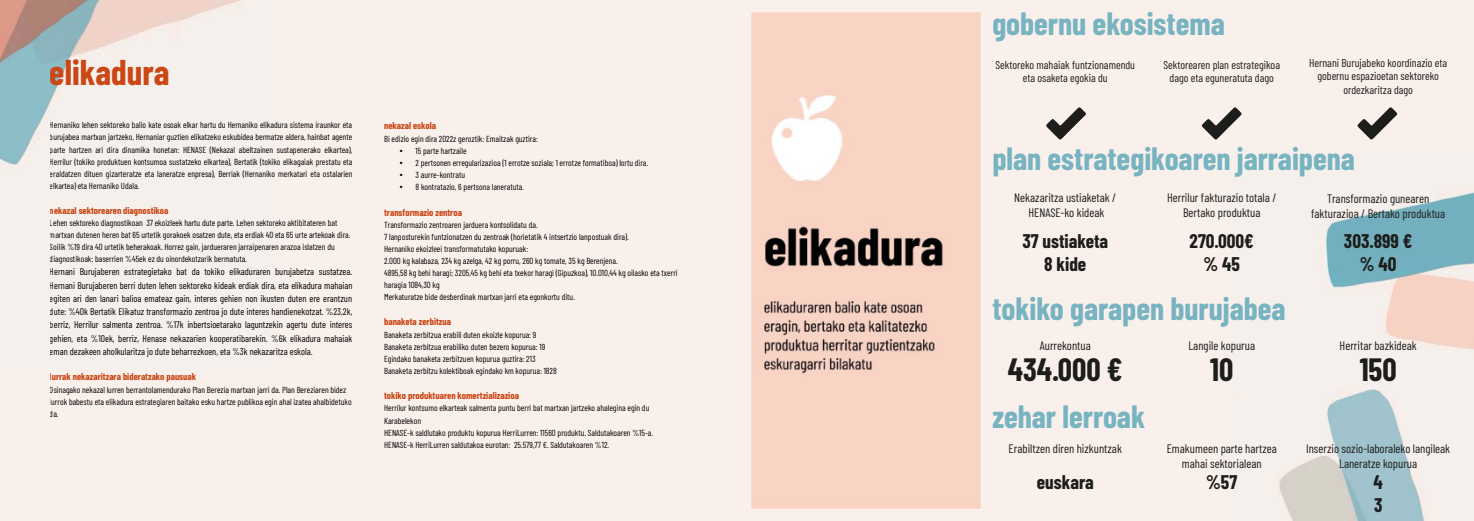
<style>
.page{position:relative;width:1474px;height:521px;background:#fff}
.page>*{position:absolute;margin:0;border:0;box-sizing:border-box;transform-origin:0 0}
.t1{font:700 35px "Barlow Condensed";color:#cb4716}
.t2{font:700 31.5px "Barlow Condensed";color:#77b3c1}
.t3{font:700 31.5px "Barlow Condensed";color:#1d1d1b}
.t4{font:700 19.25px/23.1px "Barlow Condensed";color:#1d1d1b;text-align:center}
.t5{font:12.25px/14.7px "Barlow Condensed";color:#1d1d1b;text-align:center}
.t6{font:11.38px/13.7px "Barlow Condensed";color:#1d1d1b;text-align:center}
.t7{font:9.62px/13.2px "Barlow Condensed";color:#000;text-align:justify}
.t8{font:700 9.62px "Barlow Condensed";color:#cb4716}
.t9{font:8.75px/12.1px "Barlow Condensed";color:#000}
</style>
<div class="page">
<div style="left:0;top:0;width:1473px;height:521px;background:#f9f0eb"></div>
<img style="left:0;top:1px;width:280px;height:371px">
<img style="left:1223px;top:149px;width:250px;height:372px">
<svg style="left:1045px;top:107px;width:41px;height:33px"></svg>
<svg style="left:1201px;top:107px;width:40px;height:33px"></svg>
<svg style="left:1357px;top:107px;width:40px;height:33px"></svg>
<img style="left:751px;top:12px;width:229px;height:497px">
<h1 class="t1" style="left:50px;top:47px;width:121px">elikadura</h1>
<p class="t9" style="left:50px;top:119px;width:304px;text-align:justify">Hernaniko lehen sektoreko balio kate osoak elkar hartu du Hernaniko elikadura sistema iraunkor eta burujabea martxan jartzeko, Hernaniar guztien elikatzeko eskubidea bermatze aldera, hainbat agente parte hartzen ari dira dinamika honetan: HENASE (Nekazal abeltzainen sustapenerako elkartea), Herrilur (tokiko produktuen kontsumoa sustatzeko elkartea), Bertatik (tokiko elikagaiak prestatu eta eraldatzen dituen gizarteratze eta laneratze enpresa), Berriak (Hernaniko merkatari eta ostalarien elkartea) eta Hernaniko Udala.</p>
<p class="t8" style="left:50px;top:203px;width:120px">nekazal sektorearen diagnostikoa</p>
<p class="t9" style="left:50px;top:217px;width:302px">Lehen sektoreko diagnostikoan 37 ekoizleek hartu dute parte. Lehen sektoreko aktibitateren bat martxan dutenen heren bat 65 urtetik gorakoek osatzen dute, eta erdiak 40 eta 65 urte artekoak dira.<br>Soilik %19 dira 40 urtetik beherakoak. Horrez gain, jardueraren jarraipenaren arazoa islatzen du diagnostikoak: baserrien %45ek ez du oinordekotzarik bermatuta.</p>
<p class="t7" style="left:50px;top:265px;width:304px">Hernani Burujaberen estrategietako bat da tokiko elikaduraren burujabetza sustatzea.<br>Hernani Burujaberen berri duten lehen sektoreko kideak erdiak dira, eta elikadura mahaian egiten ari den lanari balioa emateaz gain, interes gehien non ikusten duten ere erantzun dute: %40k Bertatik Elikatuz transformazio zentroa jo dute interes handienekotzat. %23,2k, berriz, Herrilur salmenta zentroa. %17k inbertsioetarako laguntzekin agertu dute interes gehien, eta %10ek, berriz, Henase nekazarien kooperatibarekin. %6k elikadura mahaiak eman dezakeen aholkularitza jo dute beharrezkoen, eta %3k nekazaritza eskola.</p>
<p class="t8" style="left:50px;top:370px;width:148px">lurrak nekazaritzara bideratzako pausuak</p>
<p class="t9" style="left:50px;top:383px;width:303px">Osinagako nekazal lurren berrantolamendurako Plan Berezia martxan jarri da. Plan Bereziaren bidez lurrok babestu eta elikadura estrategiaren baitako esku hartze publikoa egin ahal izatea ahalbidetuko da.</p>
<p class="t8" style="left:384px;top:119px;width:53px">nekazal eskola</p>
<p class="t9" style="left:384px;top:132px;width:155px">Bi edizio egin dira 2022z geroztik: Emaitzak guztira:</p>
<p class="t9" style="left:400px;top:144px;width:68px">• 15 parte hartzaile</p>
<p class="t9" style="left:400px;top:156px;width:250px">• 2 pertsonen erregularizazioa (1 errotze soziala; 1 errotze formatiboa) lortu dira.</p>
<p class="t9" style="left:400px;top:169px;width:67px">• 3 aurre-kontratu</p>
<p class="t9" style="left:400px;top:181px;width:126px">• 8 kontratazio, 6 pertsona laneratuta.</p>
<p class="t8" style="left:384px;top:205px;width:79px">transformazio zentroa</p>
<p class="t9" style="left:384px;top:218px;width:295px">Transformazio zentroaren jarduera kontsolidatu da.<br>7 lanposturekin funtzionatzen du zentroak (horietatik 4 intsertzio lanpostuak dira).<br>Hernaniko ekoizleei transformatutako kopuruak:<br>2.000 kg kalabaza, 234 kg azelga, 42 kg porru, 260 kg tomate, 35 kg Berenjena.<br>4895,58 kg behi haragi; 3205,45 kg behi eta txekor haragi (Gipuzkoa), 10.010,44 kg oilasko eta txerri haragia 1084,30 kg<br>Merkaturatze bide desberdinak martxan jarri eta egonkortu ditu.</p>
<p class="t8" style="left:384px;top:315px;width:68px">banaketa zerbitzua</p>
<p class="t9" style="left:384px;top:328px;width:174px">Banaketa zerbitzua erabili duten ekoizle kopurua: 9<br>Banaketa zerbitzua erabiliko duten bezero kopurua: 19<br>Egindako banaketa zerbitzuen kopurua guztira: 213<br>Banaketa zerbitzu kolektiboak egindako km kopurua: 1828</p>
<p class="t8" style="left:384px;top:389px;width:136px">tokiko produktuaren komertzializazioa</p>
<p class="t9" style="left:384px;top:402px;width:270px">Herrilur kontsumo elkarteak salmenta puntu berri bat martxan jartzeko ahalegina egin du Karabelekon<br>HENASE-k saldlutako produktu kopurua HerriLurren: 11560 produktu. Saldutakoaren %15-a.<br>HENASE-k HerriLurren saldutakoa eurotan: 25.579,77 €. Saldutakoaren %12.</p>
<h2 class="t2" style="left:992px;top:3px;width:234px">gobernu ekosistema</h2>
<h3 class="t6" style="left:995px;top:57px;width:141px">Sektoreko mahaiak funtzionamendu eta osaketa egokia du</h3>
<h3 class="t6" style="left:1163px;top:57px;width:118px">Sektorearen plan estrategikoa dago eta eguneratuta dago</h3>
<h3 class="t6" style="left:1309px;top:55px;width:139px">Hernani Burujabeko koordinazio eta gobernu espazioetan sektoreko ordezkaritza dago</h3>
<h2 class="t2" style="left:992px;top:138px;width:364px">plan estrategikoaren jarraipena</h2>
<h3 class="t5" style="left:1014px;top:190px;width:104px">Nekazaritza ustiaketak /<br>HENASE-ko kideak</h3>
<h3 class="t5" style="left:1167px;top:190px;width:111px">Herrilur fakturazio totala /<br>Bertako produktua</h3>
<h3 class="t5" style="left:1311px;top:191px;width:135px">Transformazio gunearen fakturazioa / Bertako produktua</h3>
<h3 class="t4" style="left:1022px;top:229px;width:87px">37 ustiaketa<br>8 kide</h3>
<h3 class="t4" style="left:1189px;top:229px;width:66px">270.000€ % 45</h3>
<h3 class="t4" style="left:1343px;top:229px;width:70px">303.899 € % 40</h3>
<h2 class="t2" style="left:992px;top:288px;width:294px">tokiko garapen burujabea</h2>
<h3 class="t5" style="left:1039px;top:337px;width:52px">Aurrekontua</h3>
<h3 class="t5" style="left:1188px;top:337px;width:68px">Langile kopurua</h3>
<h3 class="t5" style="left:1339px;top:337px;width:79px">Herritar bazkideak</h3>
<h2 class="t3" style="left:1007px;top:349px;width:116px">434.000 €</h2>
<h2 class="t3" style="left:1210px;top:349px;width:25px">10</h2>
<h2 class="t3" style="left:1359px;top:349px;width:39px">150</h2>
<h2 class="t2" style="left:992px;top:396px;width:154px">zehar lerroak</h2>
<h3 class="t5" style="left:1008px;top:441px;width:115px">Erabiltzen diren hizkuntzak</h3>
<h3 class="t5" style="left:1166px;top:441px;width:112px">Emakumeen parte hartzea mahai sektorialean</h3>
<h3 class="t5" style="left:1306px;top:441px;width:146px">Inserzio sozio-laboraleko langileak<br>Laneratze kopurua</h3>
<h3 class="t4" style="left:1036px;top:470px;width:58px">euskara</h3>
<h3 class="t4" style="left:1206px;top:470px;width:33px">%57</h3>
<h3 class="t4" style="left:1373px;top:470px;width:11px;text-align:left">4<br>3</h3>
</div>
